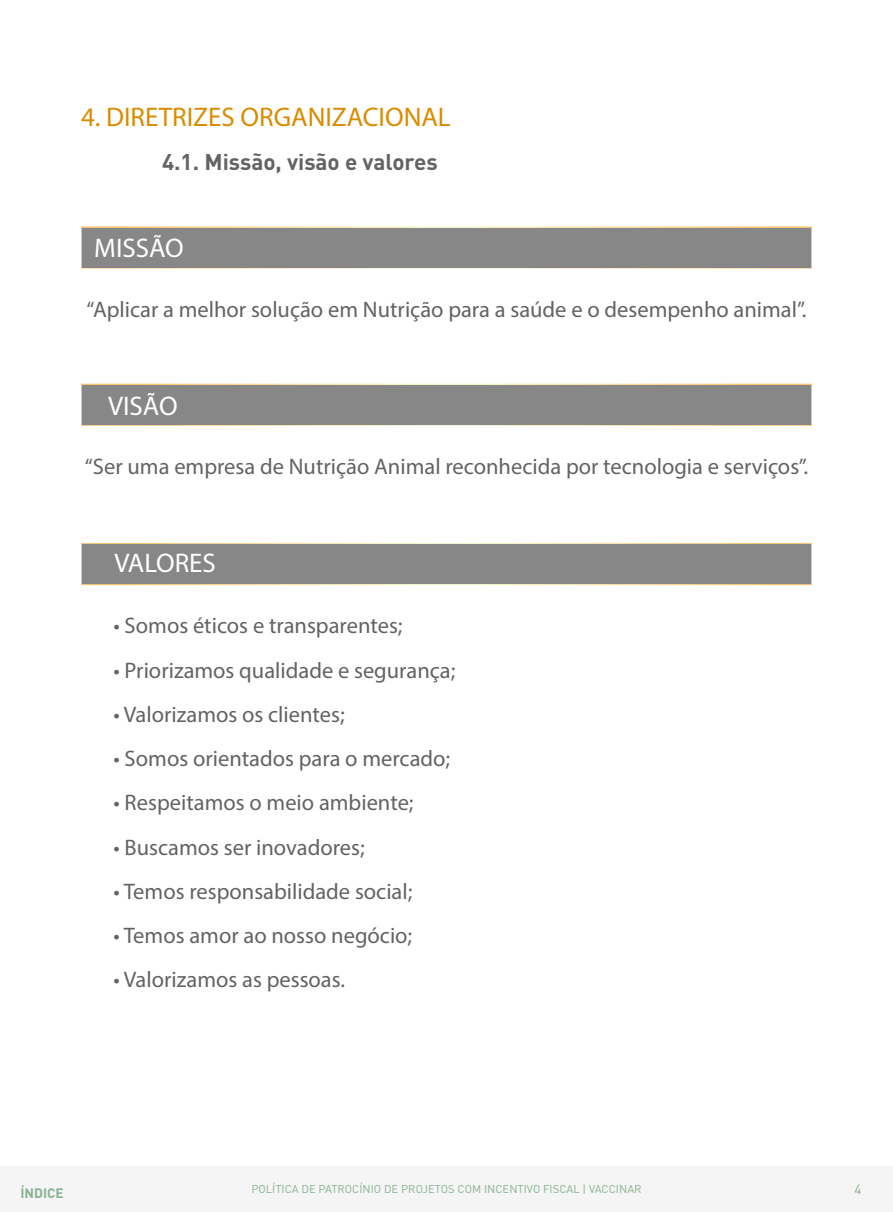
<style>
.page{position:relative;width:893px;height:1212px;background:#fff}
.page>*{position:absolute;margin:0;border:0;box-sizing:border-box;transform-origin:0 0}
.t1{font:27px "Myriad Pro";color:#d98c00}
.t2{font:27px "Myriad Pro";color:#fff}
.t3{font:22.5px "Myriad Pro";color:#646363}
.t4{font:700 22.5px "DIN";color:#646363}
.t5{font:700 13.5px "DIN";color:#87b28f}
.t6{font:13.5px "DIN";color:#87b28f}
.t7{font:11.25px "DIN";color:#87b28f}
</style>
<div class="page">
<div style="left:0;top:1166px;width:893px;height:46px;background:#f5f5f5"></div>
<div style="left:81px;top:226px;width:731px;height:43px;background:#878787;border:2px solid #fff"></div>
<div style="left:81px;top:384px;width:731px;height:42px;background:#878787"></div>
<div style="left:81px;top:543px;width:731px;height:42px;background:#878787"></div>
<p class="t1" style="left:81px;top:100px;width:371px">4. DIRETRIZES ORGANIZACIONAL</p>
<p class="t4" style="left:162px;top:147px;width:277px">4.1. Missão, visão e valores</p>
<p class="t2" style="left:94px;top:232px;width:91px">MISSÃO</p>
<p class="t3" style="left:87px;top:295px;width:721px">“Aplicar a melhor solução em Nutrição para a saúde e o desempenho animal”.</p>
<p class="t2" style="left:108px;top:389px;width:71px">VISÃO</p>
<p class="t3" style="left:85px;top:452px;width:725px">“Ser uma empresa de Nutrição Animal reconhecida por tecnologia e serviços”.</p>
<p class="t2" style="left:114px;top:546px;width:103px">VALORES</p>
<p class="t3" style="left:114px;top:612px;width:291px">• Somos éticos e transparentes;</p>
<p class="t3" style="left:114px;top:656px;width:343px">• Priorizamos qualidade e segurança;</p>
<p class="t3" style="left:114px;top:700px;width:233px">• Valorizamos os clientes;</p>
<p class="t3" style="left:114px;top:745px;width:338px">• Somos orientados para o mercado;</p>
<p class="t3" style="left:114px;top:789px;width:302px">• Respeitamos o meio ambiente;</p>
<p class="t3" style="left:114px;top:833px;width:253px">• Buscamos ser inovadores;</p>
<p class="t3" style="left:114px;top:877px;width:300px">• Temos responsabilidade social;</p>
<p class="t3" style="left:114px;top:922px;width:300px">• Temos amor ao nosso negócio;</p>
<p class="t3" style="left:114px;top:966px;width:233px">• Valorizamos as pessoas.</p>
<p class="t5" style="left:21px;top:1184px;width:45px">ÍNDICE</p>
<p class="t7" style="left:251px;top:1182px;width:392px">POLÍTICA DE PATROCÍNIO DE PROJETOS COM INCENTIVO FISCAL | VACCINAR</p>
<p class="t6" style="left:854px;top:1181px;width:9px">4</p>
</div>
